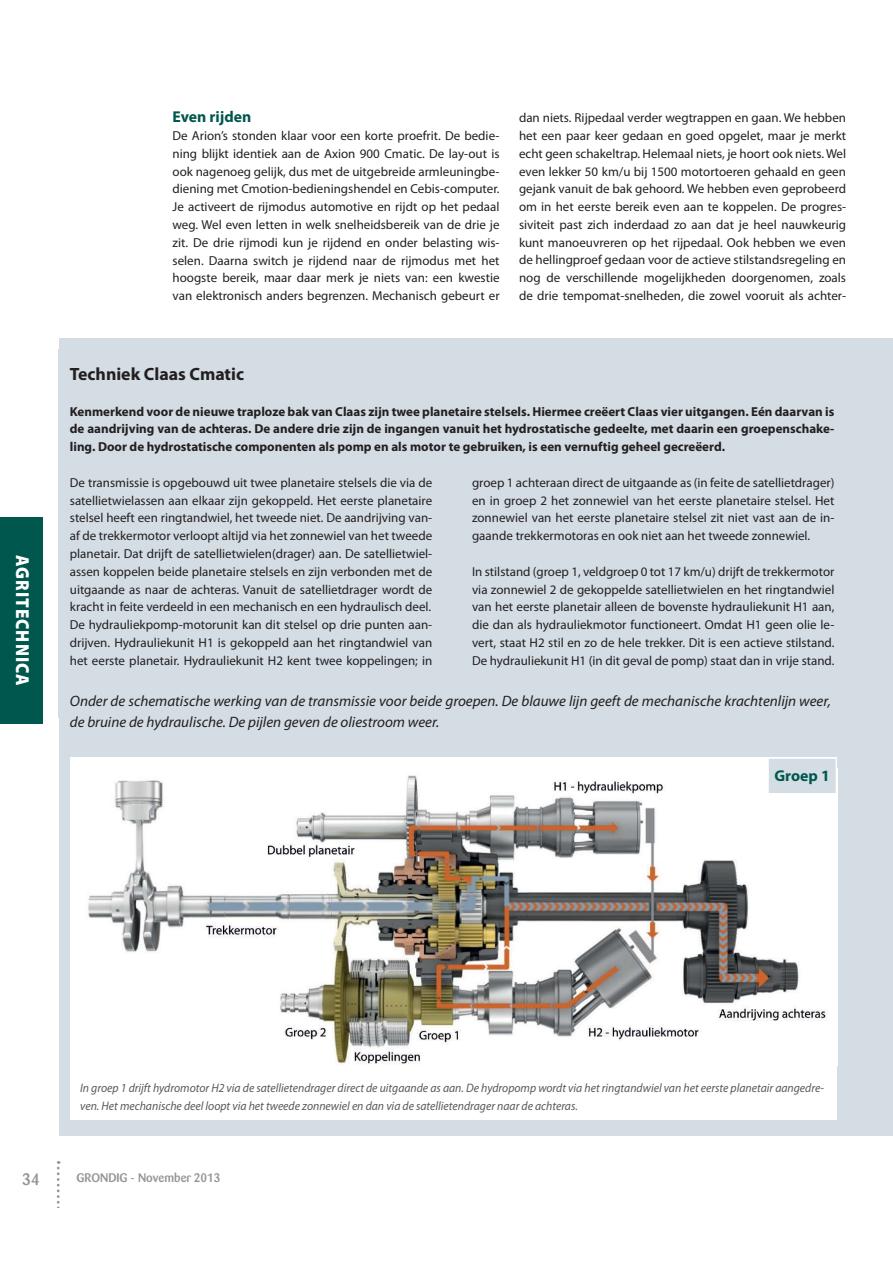
<style>
.page{position:relative;width:893px;height:1263px;background:#fff}
.page>*{position:absolute;margin:0;border:0;box-sizing:border-box;transform-origin:0 0}
.t1{font:900 18.75px "Myriad Pro";letter-spacing:.06em;color:#fff;scale:.91 1}
.t2{font:700 17.85px "Myriad Pro";color:#231f20}
.t3{font:500 16.5px "Barmeno Pro";color:#939598}
.t4{font:700 15.75px "Myriad Pro";color:#00574d}
.t5{font:italic 15px/20.5px "Myriad Pro";color:#231f20}
.t6{font:13.05px/17.9px "Myriad Pro";color:#231f20;text-align:justify}
.t7{font:700 13.05px/17.9px "Myriad Pro";color:#231f20;text-align:justify}
.t8{font:italic 12.3px/17.9px "Myriad Pro";color:#58595b;scale:.95 1}
.t9{font:500 12.3px "Barmeno Pro";color:#939598}
</style>
<div class="page">
<div style="left:59px;top:339px;width:834px;height:797px;background:#d3dde3"></div>
<div style="left:70px;top:757px;width:767px;height:363px;background:#fff"></div>
<img style="left:88px;top:775px;width:740px;height:289px">
<svg style="left:57px;top:1161px;width:3px;height:47px"></svg>
<div style="left:0;top:517px;width:43px;height:206px;background:#00574d"></div>
<div style="left:58px;top:350px;width:788px;height:368px;background:#d3dde3"></div>
<div style="left:768px;top:758px;width:68px;height:36px;background:#d3dde3"></div>
<div style="left:767px;top:757px;width:70px;height:37px;border:1px solid #fff"></div>
<h1 class="t1" style="left:34px;top:555px;width:145px;rotate:90deg">AGRITECHNICA</h1>
<p class="t4" style="left:172px;top:111px;width:80px">Even rijden</p>
<p class="t6" style="left:172px;top:128px;width:329px">De Arion’s stonden klaar voor een korte proefrit. De bedie&shy;ning blijkt identiek aan de Axion 900 Cmatic. De lay-out is ook nagenoeg gelijk, dus met de uitgebreide armleuningbe&shy;diening met Cmotion-bedieningshendel en Cebis-computer.<br>Je activeert de rijmodus automotive en rijdt op het pedaal weg. Wel even letten in welk snelheidsbereik van de drie je zit. De drie rijmodi kun je rijdend en onder belasting wis&shy;selen. Daarna switch je rijdend naar de rijmodus met het hoogste bereik, maar daar merk je niets van: een kwestie van elektronisch anders begrenzen. Mechanisch gebeurt er</p>
<p class="t6" style="left:519px;top:110px;width:329px">dan niets. Rijpedaal verder wegtrappen en gaan. We hebben het een paar keer gedaan en goed opgelet, maar je merkt echt geen schakeltrap. Helemaal niets, je hoort ook niets. Wel even lekker 50 km/u bij 1500 motortoeren gehaald en geen gejank vanuit de bak gehoord. We hebben even geprobeerd om in het eerste bereik even aan te koppelen. De progres&shy;siviteit past zich inderdaad zo aan dat je heel nauwkeurig kunt manoeuvreren op het rijpedaal. Ook hebben we even de hellingproef gedaan voor de actieve stilstandsregeling en nog de verschillende mogelijkheden doorgenomen, zoals de drie tempomat-snelheden, die zowel vooruit als achter-</p>
<h2 class="t2" style="left:70px;top:367px;width:176px">Techniek Claas Cmatic</h2>
<p class="t7" style="left:70px;top:403px;width:766px">Kenmerkend voor de nieuwe traploze bak van Claas zijn twee planetaire stelsels. Hiermee creëert Claas vier uitgangen. Eén daarvan is de aandrijving van de achteras. De andere drie zijn de ingangen vanuit het hydrostatische gedeelte, met daarin een groepenschake&shy;ling. Door de hydrostatische componenten als pomp en als motor te gebruiken, is een vernuftig geheel gecreëerd.</p>
<p class="t6" style="left:70px;top:474px;width:364px">De transmissie is opgebouwd uit twee planetaire stelsels die via de satellietwielassen aan elkaar zijn gekoppeld. Het eerste planetaire stelsel heeft een ringtandwiel, het tweede niet. De aandrijving van&shy;af de trekkermotor verloopt altijd via het zonnewiel van het tweede planetair. Dat drijft de satellietwielen(drager) aan. De satellietwiel&shy;assen koppelen beide planetaire stelsels en zijn verbonden met de uitgaande as naar de achteras. Vanuit de satellietdrager wordt de kracht in feite verdeeld in een mechanisch en een hydraulisch deel.<br>De hydrauliekpomp-motorunit kan dit stelsel op drie punten aan&shy;drijven. Hydrauliekunit H1 is gekoppeld aan het ringtandwiel van het eerste planetair. Hydrauliekunit H2 kent twee koppelingen; in</p>
<p class="t6" style="left:472px;top:474px;width:364px">groep 1 achteraan direct de uitgaande as (in feite de satellietdrager) en in groep 2 het zonnewiel van het eerste planetaire stelsel. Het zonnewiel van het eerste planetaire stelsel zit niet vast aan de in&shy;gaande trekkermotoras en ook niet aan het tweede zonnewiel.</p>
<p class="t6" style="left:472px;top:563px;width:364px">In stilstand (groep 1, veldgroep 0 tot 17 km/u) drijft de trekkermotor via zonnewiel 2 de gekoppelde satellietwielen en het ringtandwiel van het eerste planetair alleen de bovenste hydrauliekunit H1 aan, die dan als hydrauliekmotor functioneert. Omdat H1 geen olie le&shy;vert, staat H2 stil en zo de hele trekker. Dit is een actieve stilstand.<br>De hydrauliekunit H1 (in dit geval de pomp) staat dan in vrije stand.</p>
<p class="t5" style="left:70px;top:692px;width:762px">Onder de schematische werking van de transmissie voor beide groepen. De blauwe lijn geeft de mechanische krachtenlijn weer, de bruine de hydraulische. De pijlen geven de oliestroom weer.</p>
<p class="t4" style="left:774px;top:769px;width:57px">Groep 1</p>
<p class="t8" style="left:80px;top:1080px;width:784px">In groep 1 drijft hydromotor H2 via de satellietendrager direct de uitgaande as aan. De hydropomp wordt via het ringtandwiel van het eerste planetair aangedre&shy;ven. Het mechanische deel loopt via het tweede zonnewiel en dan via de satellietendrager naar de achteras.</p>
<p class="t3" style="left:22px;top:1170px;width:19px">34</p>
<p class="t9" style="left:77px;top:1171px;width:145px">GRONDIG - November 2013</p>
</div>
